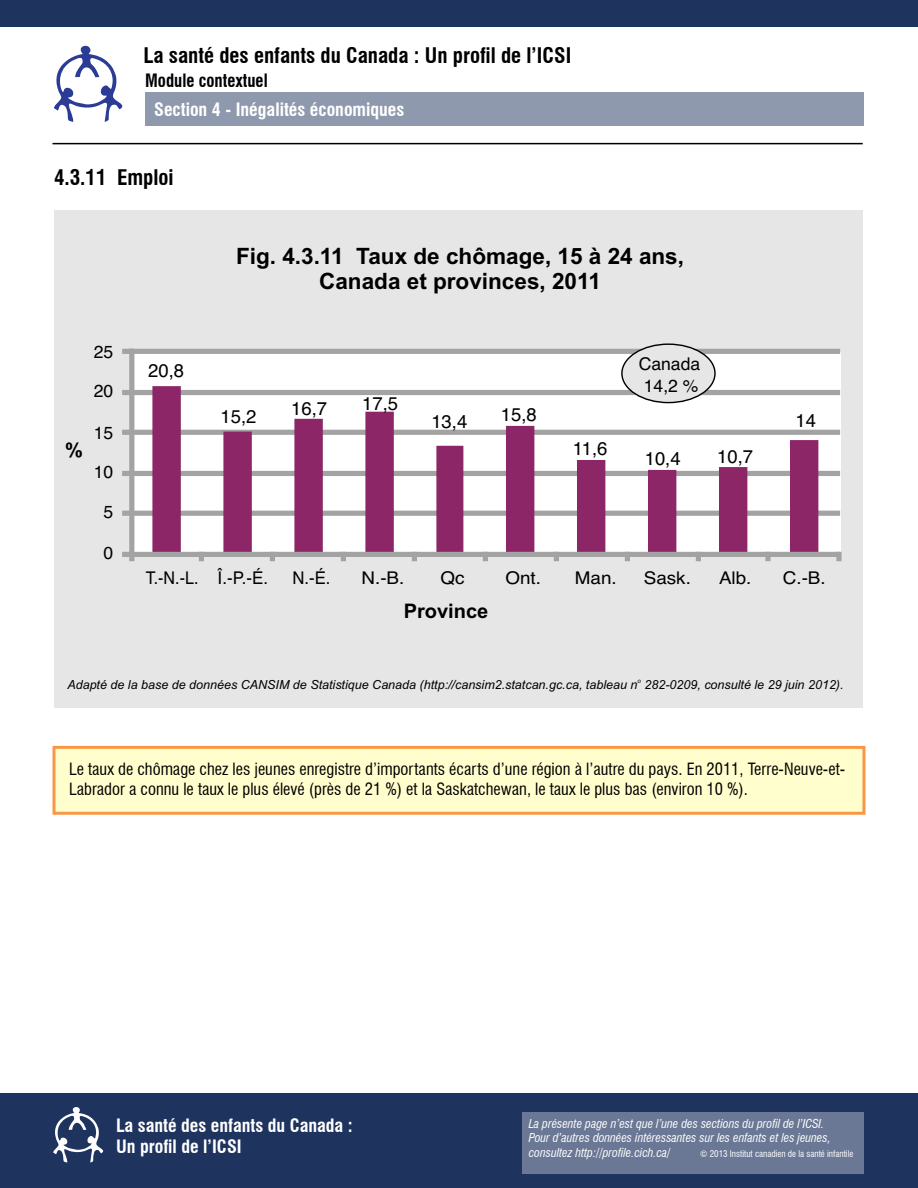
<style>
.page{position:relative;width:918px;height:1188px;background:#fff}
.page>*{position:absolute;margin:0;border:0;box-sizing:border-box;transform-origin:0 0}
.t1{font:700 22.5px/25.2px "Helvetica";color:#000;text-align:center}
.t2{font:700 condensed 21px "Swiss 721 BT";color:#000}
.t3{font:700 20.1px "Helvetica";color:#000}
.t4{font:18.45px "Helvetica";color:#000}
.t5{font:700 condensed 18px/21.6px "Swiss 721 BT";color:#fff}
.t6{font:700 condensed 18px "Swiss 721 BT";color:#000;scale:.94 1}
.t7{font:17.55px "Helvetica";color:#000;scale:1.07 1}
.t8{font:17.55px/21.3px "Helvetica";color:#000}
.t9{font:17.55px "Helvetica";color:#000;scale:.92 1}
.t10{font:17.55px "Helvetica";color:#000;scale:.95 1}
.t11{font:condensed 16.5px/19.8px "Swiss 721 BT";color:#000}
.t12{font:italic 12.45px "Helvetica";color:#000}
.t13{font:italic condensed 12px/14.4px "Swiss 721 BT";color:#fff}
.t14{font:condensed 9px "Swiss 721 BT";color:#fff}
.t15{font:italic 6.3px "Helvetica";color:#000}
</style>
<div class="page">
<div style="left:0;top:1093px;width:918px;height:95px;background:#1e335e"></div>
<svg style="left:53px;top:1107px;width:50px;height:56px"></svg>
<svg style="left:54px;top:46px;width:68px;height:76px"></svg>
<hr style="left:52px;top:143px;width:811px;height:1px;background:#000">
<div style="left:0;top:0;width:918px;height:27px;background:#1e335e"></div>
<div style="left:145px;top:93px;width:719px;height:33px;background:#8f99ae"></div>
<div style="left:522px;top:1112px;width:342px;height:62px;background:#6b7895"></div>
<div style="left:54px;top:747px;width:810px;height:66px;background:#fffecc"></div>
<div style="left:52px;top:746px;width:814px;height:69px;border:3px solid #f89747"></div>
<div style="left:54px;top:210px;width:809px;height:498px;background:#e6e6e6"></div>
<div style="left:131px;top:352px;width:710px;height:203px;background:#fff"></div>
<svg style="left:134px;top:511px;width:706px;height:5px"></svg>
<div style="left:129px;top:471px;width:711px;height:5px;background:#a3a3a3"></div>
<div style="left:129px;top:430px;width:711px;height:5px;background:#a3a3a3;border:4px solid #a3a3a3"></div>
<div style="left:129px;top:390px;width:711px;height:5px;background:#a3a3a3"></div>
<div style="left:129px;top:349px;width:711px;height:5px;background:#a3a3a3"></div>
<svg style="left:152px;top:386px;width:666px;height:166px"></svg>
<div style="left:129px;top:349px;width:5px;height:207px;border:4px solid #a3a3a3"></div>
<div style="left:122px;top:552px;width:11px;height:5px;background:#a3a3a3"></div>
<div style="left:122px;top:511px;width:11px;height:5px;background:#a3a3a3;border:4px solid #a3a3a3"></div>
<div style="left:122px;top:471px;width:11px;height:5px;background:#a3a3a3"></div>
<div style="left:122px;top:430px;width:11px;height:5px;background:#a3a3a3"></div>
<div style="left:122px;top:390px;width:11px;height:5px;background:#a3a3a3"></div>
<div style="left:122px;top:349px;width:11px;height:5px;background:#a3a3a3"></div>
<div style="left:129px;top:552px;width:711px;height:5px;border:4px solid #a3a3a3"></div>
<svg style="left:129px;top:552px;width:5px;height:9px"></svg>
<div style="left:199px;top:552px;width:5px;height:9px;background:#a3a3a3"></div>
<div style="left:270px;top:552px;width:5px;height:9px;background:#a3a3a3"></div>
<div style="left:341px;top:552px;width:5px;height:9px;background:#a3a3a3"></div>
<div style="left:412px;top:552px;width:5px;height:9px;background:#a3a3a3"></div>
<div style="left:483px;top:552px;width:5px;height:9px;background:#a3a3a3"></div>
<div style="left:554px;top:552px;width:5px;height:9px;background:#a3a3a3"></div>
<div style="left:625px;top:552px;width:5px;height:9px;background:#a3a3a3"></div>
<div style="left:696px;top:552px;width:5px;height:9px;background:#a3a3a3"></div>
<svg style="left:765px;top:552px;width:6px;height:9px"></svg>
<svg style="left:836px;top:552px;width:6px;height:9px"></svg>
<div style="left:622px;top:344px;width:93px;height:59px;background:#e6e6e6;border-radius:50%"></div>
<div style="left:621px;top:343px;width:95px;height:60px;border:1px solid #000;border-radius:50%"></div>
<p class="t2" style="left:143px;top:43px;width:429px">La santé des enfants du Canada : Un profil de l’ICSI</p>
<p class="t5" style="left:154px;top:99px;width:252px">Section 4 - Inégalités économiques</p>
<p class="t6" style="left:145px;top:70px;width:132px">Module contextuel</p>
<p class="t2" style="left:54px;top:165px;width:121px">4.3.11 Emploi</p>
<p class="t3" style="left:65px;top:442px;width:19px">%</p>
<p class="t8" style="left:94px;top:343px;width:21px">25</p>
<p class="t8" style="left:94px;top:382px;width:21px">20</p>
<p class="t8" style="left:94px;top:423px;width:21px">15</p>
<p class="t8" style="left:94px;top:463px;width:21px">10</p>
<p class="t8" style="left:104px;top:503px;width:11px">5</p>
<p class="t8" style="left:104px;top:544px;width:11px">0</p>
<p class="t4" style="left:148px;top:364px;width:37px">20,8</p>
<h1 class="t1" style="left:236px;top:246px;width:450px">Fig. 4.3.11 Taux de chômage, 15 à 24 ans,<br>Canada et provinces, 2011</h1>
<p class="t4" style="left:221px;top:409px;width:37px">15,2</p>
<p class="t4" style="left:291px;top:402px;width:37px">16,7</p>
<p class="t4" style="left:362px;top:396px;width:37px">17,5</p>
<p class="t4" style="left:431px;top:414px;width:37px">13,4</p>
<p class="t4" style="left:501px;top:407px;width:37px">15,8</p>
<p class="t4" style="left:573px;top:441px;width:36px">11,6</p>
<p class="t8" style="left:639px;top:355px;width:63px">Canada<br>14,2 %</p>
<p class="t4" style="left:645px;top:451px;width:37px">10,4</p>
<p class="t4" style="left:717px;top:450px;width:37px">10,7</p>
<p class="t4" style="left:796px;top:414px;width:22px">14</p>
<p class="t9" style="left:146px;top:571px;width:134px">T.-N.-L. Î.-P.-É.</p>
<p class="t10" style="left:293px;top:571px;width:42px">N.-É.</p>
<p class="t7" style="left:362px;top:571px;width:42px">N.-B.</p>
<p class="t7" style="left:441px;top:571px;width:24px">Qc</p>
<p class="t7" style="left:506px;top:571px;width:35px">Ont.</p>
<p class="t7" style="left:575px;top:571px;width:41px">Man.</p>
<p class="t7" style="left:644px;top:571px;width:46px">Sask.</p>
<p class="t7" style="left:719px;top:571px;width:32px">Alb.</p>
<p class="t7" style="left:783px;top:571px;width:42px">C.-B.</p>
<p class="t3" style="left:404px;top:603px;width:86px">Province</p>
<p class="t15" style="left:638px;top:678px;width:5px">o</p>
<p class="t12" style="left:67px;top:680px;width:778px">Adapté de la base de données CANSIM de Statistique Canada (http://cansim2.statcan.gc.ca, tableau n 282-0209, consulté le 29 juin 2012).</p>
<p class="t11" style="left:69px;top:759px;width:778px">Le taux de chômage chez les jeunes enregistre d’importants écarts d’une région à l’autre du pays. En 2011, Terre-Neuve-et-<br>Labrador a connu le taux le plus élevé (près de 21 %) et la Saskatchewan, le taux le plus bas (environ 10 %).</p>
<p class="t5" style="left:116px;top:1114px;width:238px">La santé des enfants du Canada :<br>Un profil de l’ICSI</p>
<p class="t13" style="left:529px;top:1116px;width:303px">La présente page n’est que l’une des sections du profil de l’ICSI.<br>Pour d’autres données intéressantes sur les enfants et les jeunes, consultez http://profile.cich.ca/</p>
<p class="t14" style="left:700px;top:1149px;width:155px">© 2013 Institut canadien de la santé infantile</p>
</div>
